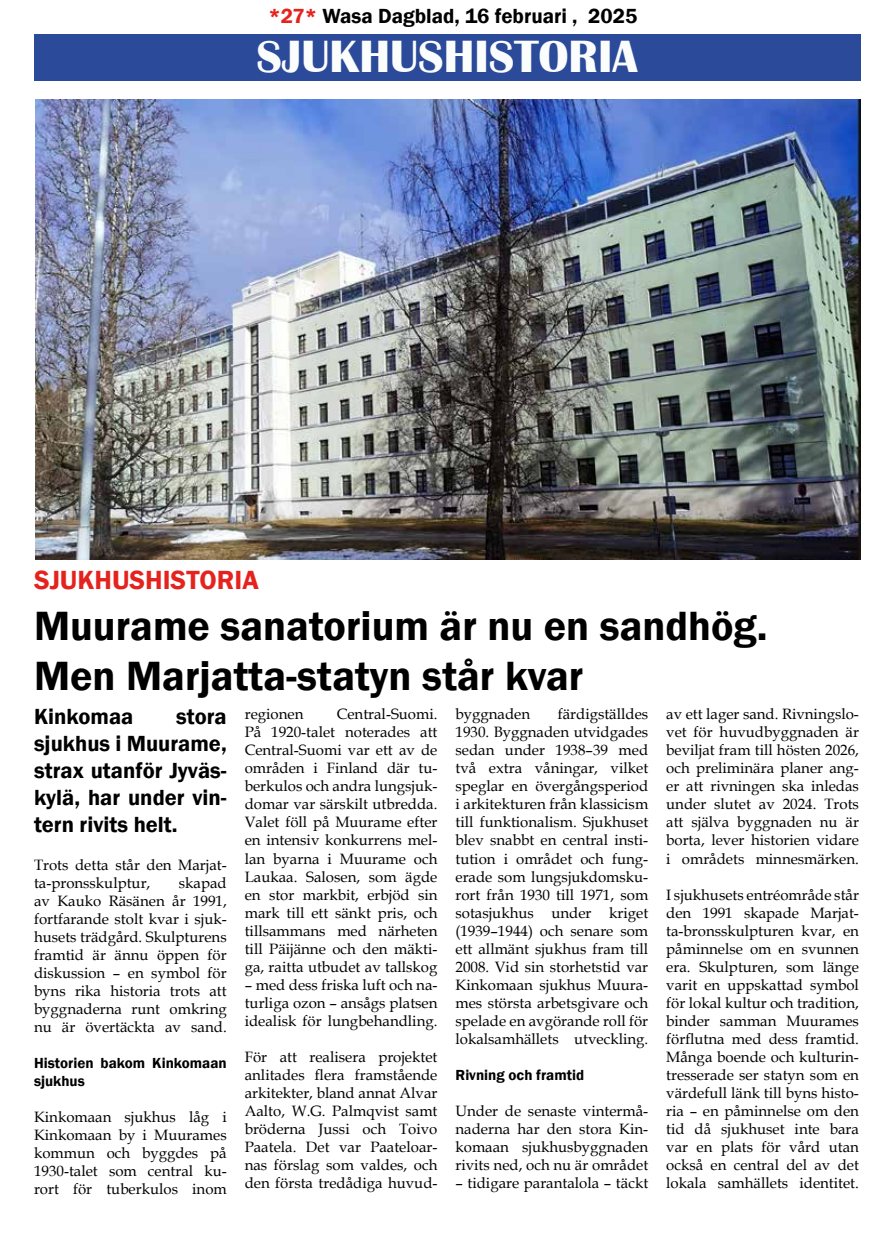
<style>
.page{position:relative;width:893px;height:1234px;background:#fff}
.page>*{position:absolute;margin:0;border:0;box-sizing:border-box;transform-origin:0 0}
.t1{font:700 46.5px "Britannic";color:#fbfdfc}
.t2{font:600 42px/50.4px "Franklin Gothic";color:#000}
.t3{font:600 27px "Franklin Gothic";color:#e5231e}
.t4{font:600 22.5px/27px "Franklin Gothic";color:#000;text-align:justify}
.t5{font:600 21px "Franklin Gothic";color:#000}
.t6{font:15px/18px "Book Antiqua";color:#000;text-align:justify}
.t7{font:600 15px/18px "Franklin Gothic";color:#000}
.s1{color:#e5231d}
</style>
<div class="page">
<div style="left:34px;top:34px;width:826px;height:47px;background:#2c4a9a"></div>
<img style="left:35px;top:99px;width:825px;height:460px">
<h3 class="t5" style="left:268px;top:3px;width:370px"><span class="s1">*27*</span> Wasa Dagblad, 16 februari , 2025</h3>
<h1 class="t1" style="left:257px;top:30px;width:383px">SJUKHUSHISTORIA</h1>
<h3 class="t3" style="left:34px;top:563px;width:226px">SJUKHUSHISTORIA</h3>
<h2 class="t2" style="left:34px;top:600px;width:735px">Muurame sanatorium är nu en sandhög.<br>Men Marjatta-statyn står kvar</h2>
<p class="t6" style="left:245px;top:704px;width:60px">regionen</p>
<p class="t6" style="left:245px;top:704px;width:194px;text-indent:92px">Central-Suomi.<br>På 1920-talet noterades att Central-Suomi var ett av de områden i Finland där tu&shy;berkulos och andra lungsjuk&shy;domar var särskilt utbredda.<br>Valet föll på Muurame efter en intensiv konkurrens mel&shy;lan byarna i Muurame och Laukaa. Salosen, som ägde en stor markbit, erbjöd sin mark till ett sänkt pris, och tillsammans med närheten till Päijänne och den mäkti&shy;ga, raitta utbudet av tallskog</p>
<p class="t6" style="left:245px;top:974px;width:194px">– med dess friska luft och na&shy;turliga ozon – ansågs platsen idealisk för lungbehandling.</p>
<p class="t6" style="left:245px;top:1046px;width:194px">För att realisera projektet anlitades flera framstående arkitekter, bland annat Alvar Aalto, W.G. Palmqvist samt bröderna Jussi och Toivo Paatela. Det var Paateloar&shy;nas förslag som valdes, och den första tredådiga huvud-</p>
<p class="t6" style="left:455px;top:704px;width:76px">byggnaden</p>
<p class="t6" style="left:455px;top:704px;width:194px;text-indent:102px">färdigställdes 1930. Byggnaden utvidgades sedan under 1938–39 med två extra våningar, vilket speglar en övergångsperiod i arkitekturen från klassicism till funktionalism. Sjukhuset blev snabbt en central insti&shy;tution i området och fung&shy;erade som lungsjukdomsku&shy;rort från 1930 till 1971, som sotasjukhus under kriget (1939–1944) och senare som ett allmänt sjukhus fram till 2008. Vid sin storhetstid var Kinkomaan sjukhus Muura&shy;mes största arbetsgivare och spelade en avgörande roll för lokalsamhällets utveckling.</p>
<p class="t7" style="left:455px;top:1065px;width:130px">Rivning och framtid</p>
<p class="t6" style="left:455px;top:1100px;width:194px">Under de senaste vintermå&shy;naderna har den stora Kin&shy;komaan sjukhusbyggnaden rivits ned, och nu är området</p>
<p class="t6" style="left:455px;top:1172px;width:194px">– tidigare parantalola – täckt</p>
<p class="t6" style="left:666px;top:704px;width:194px">av ett lager sand. Rivningslo&shy;vet för huvudbyggnaden är beviljat fram till hösten 2026, och preliminära planer ang&shy;er att rivningen ska inledas under slutet av 2024. Trots att själva byggnaden nu är borta, lever historien vidare i områdets minnesmärken.</p>
<p class="t6" style="left:666px;top:884px;width:194px">I sjukhusets entréområde står den 1991 skapade Marjat&shy;ta-bronsskulpturen kvar, en påminnelse om en svunnen era. Skulpturen, som länge varit en uppskattad symbol för lokal kultur och tradition, binder samman Muurames förflutna med dess framtid.<br>Många boende och kulturin&shy;tresserade ser statyn som en värdefull länk till byns histo&shy;ria – en påminnelse om den tid då sjukhuset inte bara var en plats för vård utan också en central del av det lokala samhällets identitet.</p>
<h3 class="t4" style="left:34px;top:703px;width:101px">Kinkomaa</h3>
<h3 class="t4" style="left:34px;top:703px;width:194px;text-indent:142px">stora sjukhus i Muurame, strax utanför Jyväs&shy;kylä, har under vin&shy;tern rivits helt.</h3>
<p class="t6" style="left:34px;top:855px;width:194px">Trots detta står den Marjat&shy;ta-pronsskulptur,</p>
<p class="t6" style="left:34px;top:873px;width:194px;text-indent:145px">skapad av Kauko Räsänen år 1991, fortfarande stolt kvar i sjuk&shy;husets trädgård. Skulpturens framtid är ännu öppen för diskussion – en symbol för byns rika historia trots att byggnaderna runt omkring nu är övertäckta av sand.</p>
<p class="t7" style="left:34px;top:1054px;width:194px">Historien bakom Kinkomaan sjukhus</p>
<p class="t6" style="left:34px;top:1107px;width:194px">Kinkomaan sjukhus låg i Kinkomaan by i Muurames kommun och byggdes på 1930-talet som central ku&shy;rort för tuberkulos inom</p>
</div>
